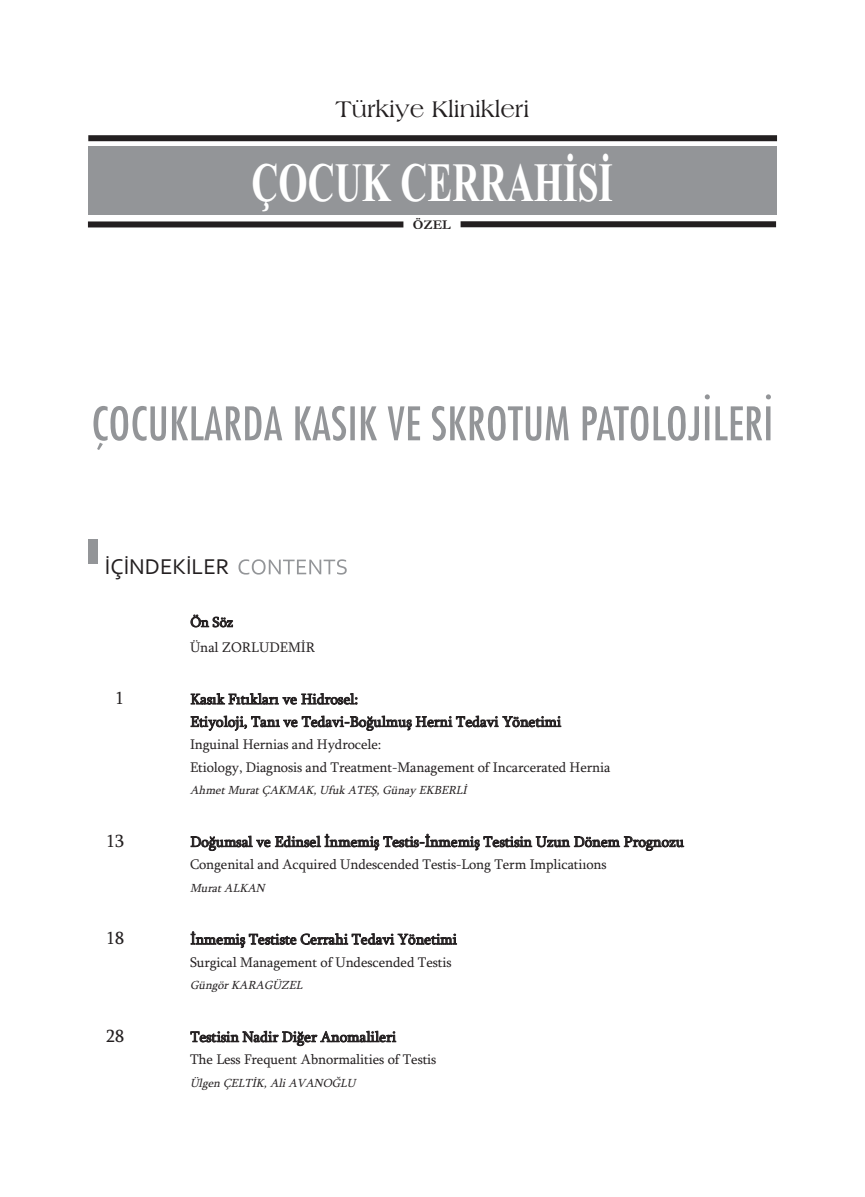
<style>
.page{position:relative;width:865px;height:1197px;background:#fff}
.page>*{position:absolute;margin:0;border:0;box-sizing:border-box;transform-origin:0 0}
.t1{font:700 55.35px "Times New Roman";color:#fff;scale:.68 1}
.t2{font:24px "Americana BT Roman";color:#231f20}
.t3{font:22.5px "Corbel";color:#231f20}
.t4{font:18px "Sylfaen";color:#231f20}
.t5{font:15px/22.5px "Sylfaen";letter-spacing:-.005em;color:#231f20}
.t6{font:14.25px/24.9px "Sylfaen";letter-spacing:-.01em;color:#231f20}
.t7{font:700 13.5px "Garamond";color:#231f20}
.t8{font:italic 12px "Sylfaen";color:#231f20}
</style>
<div class="page">
<div style="left:88px;top:147px;width:688px;height:68px;background:#939598"></div>
<div style="left:88px;top:135px;width:689px;height:6px;background:#231f20"></div>
<div style="left:88px;top:221px;width:315px;height:6px;background:#231f20"></div>
<div style="left:460px;top:221px;width:316px;height:6px;background:#231f20"></div>
<svg style="left:238px;top:559px;width:109px;height:15px"></svg>
<div style="left:88px;top:539px;width:9px;height:25px;background:#939598"></div>
<svg style="left:93px;top:406px;width:253px;height:44px"></svg>
<h2 class="t2" style="left:335px;top:94px;width:195px">Türkiye Klinikleri</h2>
<h1 class="t1" style="left:251px;top:149px;width:533px">ÇOCUK CERRAHİSİ</h1>
<p class="t7" style="left:413px;top:216px;width:39px">ÖZEL</p>
<h3 class="t3" style="left:105px;top:553px;width:126px">İÇİNDEKİLER</h3>
<p class="t6" style="left:190px;top:609px;width:127px">Ön Söz<br>Ünal ZORLUDEMİR</p>
<p class="t4" style="left:115px;top:687px;width:10px">1</p>
<p class="t5" style="left:190px;top:687px;width:372px">Kasık Fıtıkları ve Hidrosel:<br>Etiyoloji, Tanı ve Tedavi-Boğulmuş Herni Tedavi Yönetimi</p>
<p class="t6" style="left:190px;top:733px;width:422px;line-height:22.5px">Inguinal Hernias and Hydrocele:<br>Etiology, Diagnosis and Treatment-Management of Incarcerated Hernia</p>
<p class="t8" style="left:190px;top:783px;width:281px">Ahmet Murat ÇAKMAK, Ufuk ATEŞ, Günay EKBERLİ</p>
<p class="t4" style="left:106px;top:830px;width:19px">13</p>
<p class="t5" style="left:190px;top:830px;width:495px">Doğumsal ve Edinsel İnmemiş Testis-İnmemiş Testisin Uzun Dönem Prognozu</p>
<p class="t6" style="left:190px;top:851px;width:418px">Congenital and Acquired Undescended Testis-Long Term Implicatiıons</p>
<p class="t8" style="left:190px;top:880px;width:79px">Murat ALKAN</p>
<p class="t4" style="left:106px;top:927px;width:19px">18</p>
<p class="t5" style="left:190px;top:927px;width:268px">İnmemiş Testiste Cerrahi Tedavi Yönetimi</p>
<p class="t6" style="left:190px;top:949px;width:263px">Surgical Management of Undescended Testis</p>
<p class="t8" style="left:190px;top:978px;width:117px">Güngör KARAGÜZEL</p>
<p class="t4" style="left:106px;top:1025px;width:19px">28</p>
<p class="t5" style="left:190px;top:1025px;width:207px">Testisin Nadir Diğer Anomalileri</p>
<p class="t6" style="left:190px;top:1046px;width:248px">The Less Frequent Abnormalities of Testis</p>
<p class="t8" style="left:190px;top:1075px;width:170px">Ülgen ÇELTİK, Ali AVANOĞLU</p>
</div>
